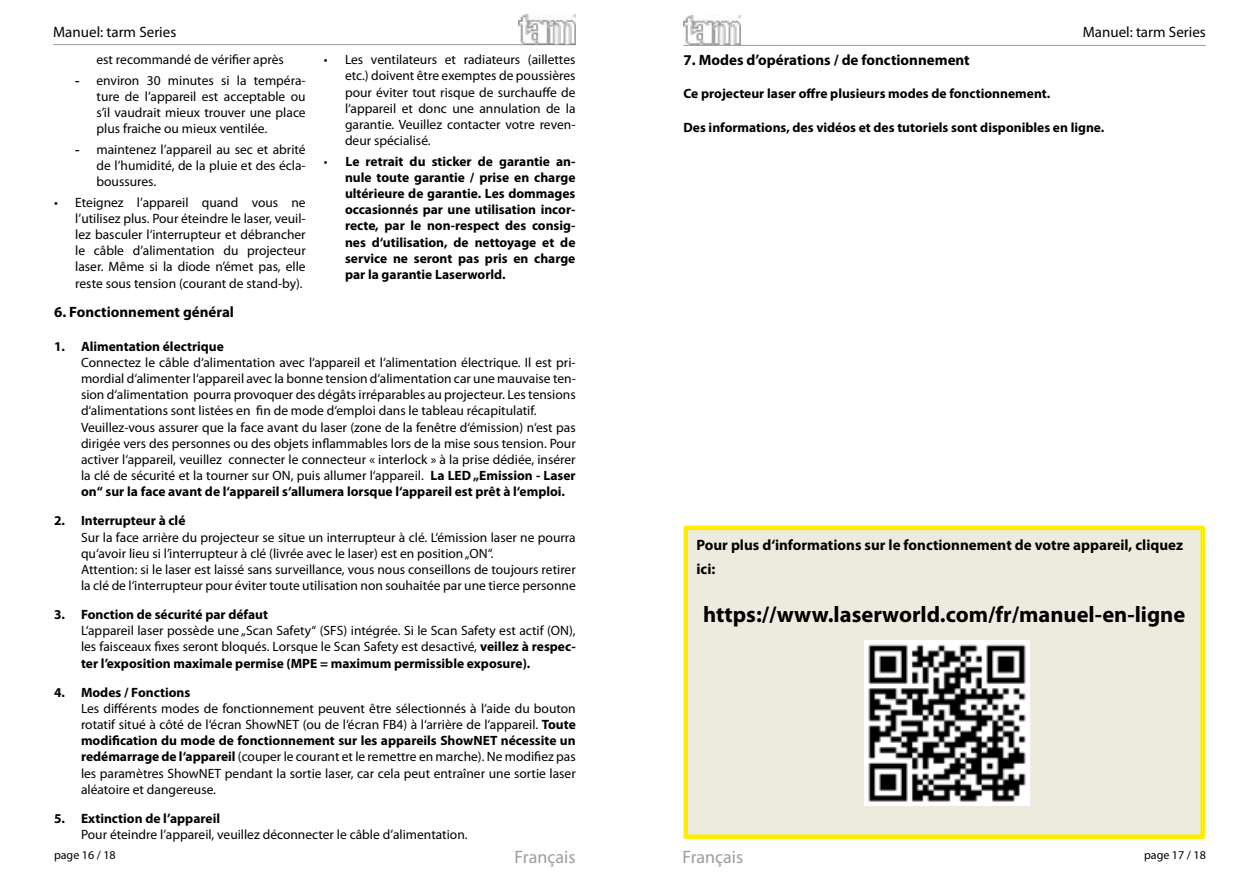
<style>
.page{position:relative;width:1259px;height:893px;background:#fff}
.page>*{position:absolute;margin:0;border:0;box-sizing:border-box;transform-origin:0 0}
.t1{font:700 22.5px "Myriad Pro";color:#000}
.t2{font:18px "Myriad Pro";color:#9d9d9c}
.t3{font:700 15px/24px "Myriad Pro";color:#000}
.t4{font:15px "Myriad Pro";color:#000}
.t5{font:13.5px/16.2px "Myriad Pro";color:#000;text-align:justify}
.t6{font:700 13.5px/16.2px "Myriad Pro";color:#000;text-align:justify}
.t7{font:12px "Myriad Pro";color:#000}
.s1{font-family:"Arial"}
.s2{font-weight:400}
.s3{font-weight:700}
</style>
<div class="page">
<hr style="left:53px;top:44px;width:522px;height:1px;background:#9d9d9c">
<hr style="left:683px;top:45px;width:522px;height:1px;background:#9d9d9c">
<img style="left:519px;top:15px;width:56px;height:29px">
<img style="left:683px;top:16px;width:57px;height:29px">
<div style="left:686px;top:528px;width:516px;height:309px;background:#edebdd"></div>
<div style="left:683px;top:526px;width:522px;height:313px;border:4px solid #ffed00"></div>
<img style="left:864px;top:641px;width:165px;height:165px">
<p class="t4" style="left:53px;top:22px;width:125px">Manuel: tarm Series</p>
<p class="t4" style="left:1082px;top:22px;width:125px">Manuel: tarm Series</p>
<p class="t5" style="left:97px;top:51px;width:189px">est recommandé de vérifier après</p>
<p class="t5" style="left:97px;top:72px;width:211px;text-indent:-21px"><span class="s1">-</span> environ 30 minutes si la tempéra&shy;ture de l’appareil est acceptable ou s’il vaudrait mieux trouver une place plus fraiche ou mieux ventilée.</p>
<p class="t5" style="left:97px;top:141px;width:211px;text-indent:-21px"><span class="s1">-</span> maintenez l’appareil au sec et abrité de l’humidité, de la pluie et des écla&shy;boussures.</p>
<p class="t5" style="left:75px;top:194px;width:232px;text-indent:-21px">• Eteignez l’appareil quand vous ne l’utilisez plus. Pour éteindre le laser, veuil&shy;lez basculer l‘interrupteur et débrancher le câble d’alimentation du projecteur laser. Même si la diode n’émet pas, elle reste sous tension (courant de stand-by).</p>
<p class="t5" style="left:345px;top:51px;width:232px;text-indent:-21px">• Les ventilateurs et radiateurs (aillettes etc.) doivent être exemptes de poussières pour éviter tout risque de surchauffe de l‘appareil et donc une annulation de la garantie. Veuillez contacter votre reven&shy;deur spécialisé.</p>
<p class="t6" style="left:345px;top:152px;width:232px;text-indent:-21px"><span class="s2">•</span> Le retrait du sticker de garantie an&shy;nule toute garantie / prise en charge ultérieure de garantie. Les dommages occasionnés par une utilisation incor&shy;recte, par le non-respect des consig&shy;nes d‘utilisation, de nettoyage et de service ne seront pas pris en charge par la garantie Laserworld.</p>
<p class="t3" style="left:54px;top:300px;width:182px">6. Fonctionnement général</p>
<p class="t6" style="left:54px;top:337px;width:171px">1. Alimentation électrique</p>
<p class="t5" style="left:81px;top:354px;width:496px;text-align:left">Connectez le câble d‘alimentation avec l‘appareil et l‘alimentation électrique. Il est pri&shy;mordial d‘alimenter l‘appareil avec la bonne tension d‘alimentation car une mauvaise ten&shy;sion d‘alimentation pourra provoquer des dégâts irréparables au projecteur. Les tensions d‘alimentations sont listées en fin de mode d‘emploi dans le tableau récapitulatif.<br>Veuillez-vous assurer que la face avant du laser (zone de la fenêtre d‘émission) n‘est pas dirigée vers des personnes ou des objets inflammables lors de la mise sous tension. Pour activer l‘appareil, veuillez connecter le connecteur « interlock » à la prise dédiée, insérer la clé de sécurité et la tourner sur ON, puis allumer l‘appareil. <span class="s3">La LED „Emission - Laser on“ sur la face avant de l‘appareil s‘allumera lorsque l‘appareil est prêt à l‘emploi.</span></p>
<p class="t6" style="left:54px;top:512px;width:133px">2. Interrupteur à clé</p>
<p class="t5" style="left:81px;top:529px;width:496px;text-align:left">Sur la face arrière du projecteur se situe un interrupteur à clé. L‘émission laser ne pourra qu‘avoir lieu si l’interrupteur à clé (livrée avec le laser) est en position „ON“.<br>Attention: si le laser est laissé sans surveillance, vous nous conseillons de toujours retirer la clé de l‘interrupteur pour éviter toute utilisation non souhaitée par une tierce personne</p>
<p class="t6" style="left:54px;top:606px;width:216px">3. Fonction de sécurité par défaut</p>
<p class="t5" style="left:81px;top:622px;width:496px">L‘appareil laser possède une „Scan Safety“ (SFS) intégrée. Si le Scan Safety est actif (ON), les faisceaux fixes seront bloqués. Lorsque le Scan Safety est desactivé, <span class="s3">veillez à respec&shy;ter l’exposition maximale permise (MPE = maximum permissible exposure).</span></p>
<p class="t6" style="left:54px;top:683px;width:138px">4. Modes / Fonctions</p>
<p class="t5" style="left:81px;top:700px;width:496px">Les différents modes de fonctionnement peuvent être sélectionnés à l‘aide du bouton rotatif situé à côté de l‘écran ShowNET (ou de l‘écran FB4) à l‘arrière de l‘appareil. <span class="s3">Toute modification du mode de fonctionnement sur les appareils ShowNET nécessite un redémarrage de l‘appareil</span> (couper le courant et le remettre en marche). Ne modifiez pas les paramètres ShowNET pendant la sortie laser, car cela peut entraîner une sortie laser aléatoire et dangereuse.</p>
<p class="t6" style="left:54px;top:810px;width:168px">5. Extinction de l’appareil</p>
<p class="t5" style="left:81px;top:826px;width:388px">Pour éteindre l’appareil, veuillez déconnecter le câble d’alimentation.</p>
<p class="t3" style="left:683px;top:48px;width:288px">7. Modes d’opérations / de fonctionnement</p>
<p class="t6" style="left:683px;top:85px;width:368px">Ce projecteur laser offre plusieurs modes de fonctionnement.</p>
<p class="t6" style="left:683px;top:119px;width:422px">Des informations, des vidéos et des tutoriels sont disponibles en ligne.</p>
<p class="t3" style="left:696px;top:532px;width:488px">Pour plus d‘informations sur le fonctionnement de votre appareil, cliquez ici:</p>
<h1 class="t1" style="left:703px;top:600px;width:483px">https://www.laserworld.com/fr/manuel-en-ligne</h1>
<p class="t7" style="left:54px;top:847px;width:63px">page 16 / 18</p>
<p class="t7" style="left:1144px;top:847px;width:63px">page 17 / 18</p>
<h2 class="t2" style="left:514px;top:846px;width:62px">Français</h2>
<h2 class="t2" style="left:682px;top:846px;width:62px">Français</h2>
</div>
